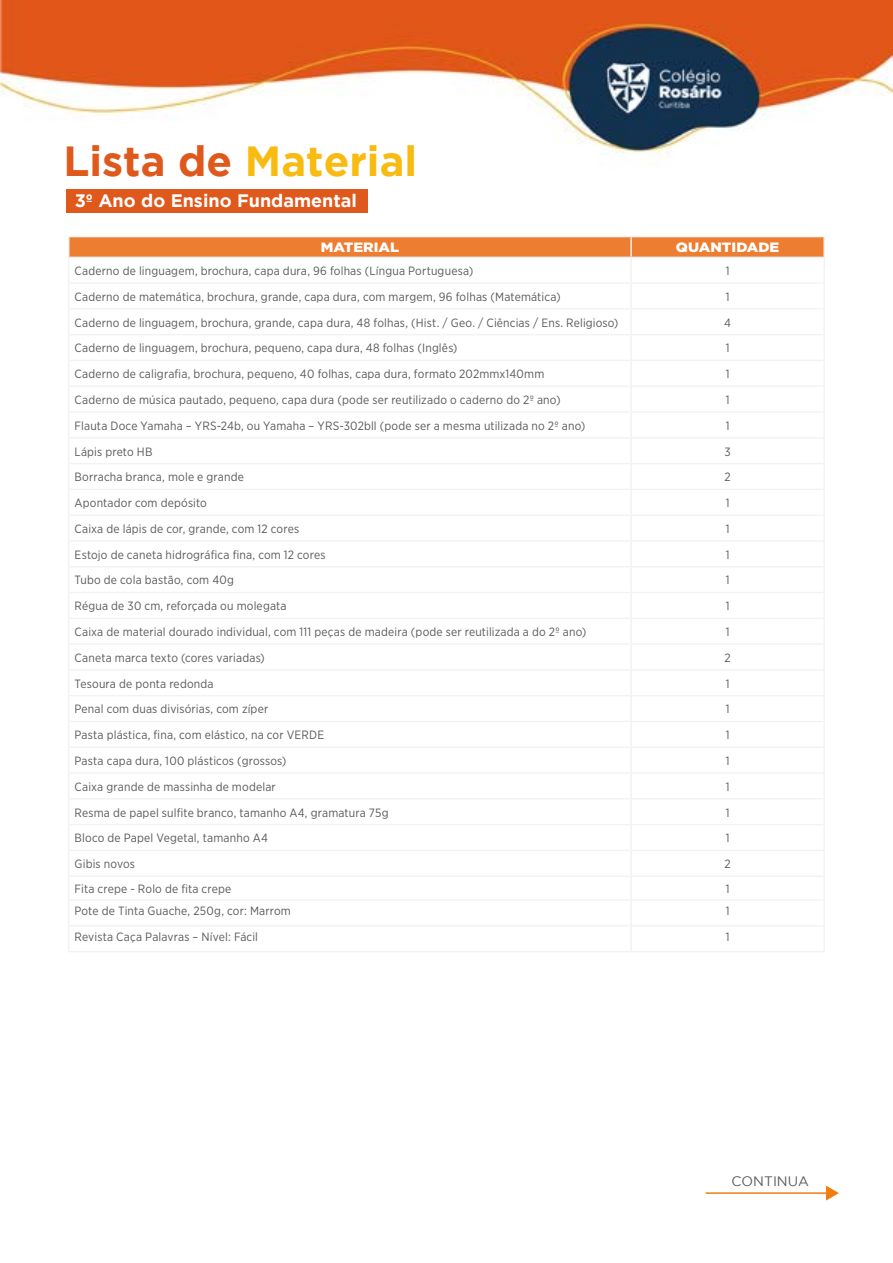
<style>
.page{position:relative;width:893px;height:1263px;background:#fff}
.page>*{position:absolute;margin:0;border:0;box-sizing:border-box;transform-origin:0 0}
.t1{font:700 42px "Gotham";color:#f8bb12}
.t2{font:700 18px "Gotham";color:#fff}
.t3{font:13.65px "Gotham";color:#5a5a5a}
.t4{font:900 13.5px "Gotham";color:#fff;scale:1.08 1}
.t5{font:12px "Gotham Narrow";letter-spacing:.015em;color:#5a5a5b}
.s1{color:#df581c}
</style>
<div class="page">
<img style="left:0;top:0;width:893px;height:1201px">
<hr style="left:823px;top:257px;width:2px;height:26px;background:#f2f2f2">
<hr style="left:823px;top:283px;width:2px;height:26px;background:#f2f2f2">
<hr style="left:823px;top:309px;width:2px;height:26px;background:#f2f2f2">
<hr style="left:823px;top:335px;width:2px;height:25px;background:#f2f2f2">
<hr style="left:823px;top:360px;width:2px;height:26px;background:#f2f2f2">
<hr style="left:823px;top:386px;width:2px;height:26px;background:#f2f2f2">
<hr style="left:823px;top:412px;width:2px;height:26px;background:#f2f2f2">
<hr style="left:823px;top:438px;width:2px;height:26px;background:#f2f2f2">
<hr style="left:823px;top:464px;width:2px;height:25px;background:#f2f2f2">
<hr style="left:823px;top:489px;width:2px;height:26px;background:#f2f2f2">
<hr style="left:823px;top:515px;width:2px;height:26px;background:#f2f2f2">
<hr style="left:823px;top:541px;width:2px;height:26px;background:#f2f2f2">
<hr style="left:823px;top:567px;width:2px;height:25px;background:#f2f2f2">
<hr style="left:823px;top:592px;width:2px;height:26px;background:#f2f2f2">
<hr style="left:823px;top:618px;width:2px;height:26px;background:#f2f2f2">
<hr style="left:823px;top:644px;width:2px;height:26px;background:#f2f2f2">
<hr style="left:823px;top:670px;width:2px;height:26px;background:#f2f2f2">
<hr style="left:823px;top:696px;width:2px;height:25px;background:#f2f2f2">
<hr style="left:823px;top:721px;width:2px;height:26px;background:#f2f2f2">
<hr style="left:823px;top:747px;width:2px;height:26px;background:#f2f2f2">
<hr style="left:823px;top:773px;width:2px;height:26px;background:#f2f2f2">
<hr style="left:823px;top:799px;width:2px;height:26px;background:#f2f2f2">
<hr style="left:823px;top:825px;width:2px;height:25px;background:#f2f2f2">
<hr style="left:823px;top:850px;width:2px;height:26px;background:#f2f2f2">
<hr style="left:68px;top:236px;width:563px;height:1px;background:#f2f2f2">
<hr style="left:631px;top:236px;width:194px;height:1px;background:#f2f2f2">
<hr style="left:823px;top:237px;width:2px;height:20px;background:#f2f2f2">
<hr style="left:823px;top:876px;width:2px;height:24px;background:#f2f2f2">
<hr style="left:68px;top:951px;width:563px;height:1px;background:#f2f2f2">
<hr style="left:631px;top:951px;width:194px;height:1px;background:#f2f2f2">
<hr style="left:823px;top:900px;width:2px;height:26px;background:#f2f2f2">
<svg style="left:68px;top:237px;width:756px;height:714px"></svg>
<hr style="left:630px;top:926px;width:2px;height:25px;background:#f2f2f2">
<hr style="left:823px;top:926px;width:2px;height:25px;background:#f2f2f2">
<hr style="left:706px;top:1192px;width:122px;height:2px;background:#ef7d0f">
<svg style="left:826px;top:1185px;width:13px;height:15px"></svg>
<div style="left:67px;top:189px;width:301px;height:24px;background:#df581c"></div>
<h1 class="t1" style="left:64px;top:137px;width:355px"><span class="s1">Lista de</span> Material</h1>
<h2 class="t2" style="left:75px;top:190px;width:284px">3º Ano do Ensino Fundamental</h2>
<p class="t4" style="left:321px;top:239px;width:74px">MATERIAL</p>
<p class="t4" style="left:676px;top:239px;width:97px">QUANTIDADE</p>
<p class="t5" style="left:75px;top:263px;width:400px">Caderno de linguagem, brochura, capa dura, 96 folhas (Língua Portuguesa)</p>
<p class="t5" style="left:726px;top:263px;width:5px">1</p>
<p class="t5" style="left:75px;top:289px;width:488px">Caderno de matemática, brochura, grande, capa dura, com margem, 96 folhas (Matemática)</p>
<p class="t5" style="left:726px;top:289px;width:5px">1</p>
<p class="t5" style="left:75px;top:315px;width:545px">Caderno de linguagem, brochura, grande, capa dura, 48 folhas, (Hist. / Geo. / Ciências / Ens. Religioso)</p>
<p class="t5" style="left:724px;top:315px;width:8px">4</p>
<p class="t5" style="left:75px;top:341px;width:384px">Caderno de linguagem, brochura, pequeno, capa dura, 48 folhas (Inglês)</p>
<p class="t5" style="left:726px;top:341px;width:5px">1</p>
<p class="t5" style="left:75px;top:366px;width:471px">Caderno de caligrafia, brochura, pequeno, 40 folhas, capa dura, formato 202mmx140mm</p>
<p class="t5" style="left:726px;top:366px;width:5px">1</p>
<p class="t5" style="left:75px;top:392px;width:487px">Caderno de música pautado, pequeno, capa dura (pode ser reutilizado o caderno do 2º ano)</p>
<p class="t5" style="left:726px;top:392px;width:5px">1</p>
<p class="t5" style="left:75px;top:418px;width:512px">Flauta Doce Yamaha – YRS-24b, ou Yamaha – YRS-302bll (pode ser a mesma utilizada no 2º ano)</p>
<p class="t5" style="left:726px;top:418px;width:5px">1</p>
<p class="t5" style="left:75px;top:444px;width:79px">Lápis preto HB</p>
<p class="t5" style="left:724px;top:444px;width:8px">3</p>
<p class="t5" style="left:75px;top:470px;width:171px">Borracha branca, mole e grande</p>
<p class="t5" style="left:724px;top:470px;width:8px">2</p>
<p class="t5" style="left:75px;top:495px;width:134px">Apontador com depósito</p>
<p class="t5" style="left:726px;top:495px;width:5px">1</p>
<p class="t5" style="left:75px;top:521px;width:226px">Caixa de lápis de cor, grande, com 12 cores</p>
<p class="t5" style="left:726px;top:521px;width:5px">1</p>
<p class="t5" style="left:75px;top:547px;width:253px">Estojo de caneta hidrográfica fina, com 12 cores</p>
<p class="t5" style="left:726px;top:547px;width:5px">1</p>
<p class="t5" style="left:75px;top:573px;width:161px">Tubo de cola bastão, com 40g</p>
<p class="t5" style="left:726px;top:573px;width:5px">1</p>
<p class="t5" style="left:75px;top:599px;width:213px">Régua de 30 cm, reforçada ou molegata</p>
<p class="t5" style="left:726px;top:599px;width:5px">1</p>
<p class="t5" style="left:75px;top:624px;width:513px">Caixa de material dourado individual, com 111 peças de madeira (pode ser reutilizada a do 2º ano)</p>
<p class="t5" style="left:726px;top:624px;width:5px">1</p>
<p class="t5" style="left:75px;top:650px;width:192px">Caneta marca texto (cores variadas)</p>
<p class="t5" style="left:724px;top:650px;width:8px">2</p>
<p class="t5" style="left:75px;top:676px;width:141px">Tesoura de ponta redonda</p>
<p class="t5" style="left:726px;top:676px;width:5px">1</p>
<p class="t5" style="left:75px;top:702px;width:195px">Penal com duas divisórias, com zíper</p>
<p class="t5" style="left:726px;top:702px;width:5px">1</p>
<p class="t5" style="left:75px;top:727px;width:251px">Pasta plástica, fina, com elástico, na cor VERDE</p>
<p class="t5" style="left:726px;top:727px;width:5px">1</p>
<p class="t5" style="left:75px;top:753px;width:213px">Pasta capa dura, 100 plásticos (grossos)</p>
<p class="t5" style="left:726px;top:753px;width:5px">1</p>
<p class="t5" style="left:75px;top:779px;width:203px">Caixa grande de massinha de modelar</p>
<p class="t5" style="left:726px;top:779px;width:5px">1</p>
<p class="t5" style="left:75px;top:805px;width:316px">Resma de papel sulfite branco, tamanho A4, gramatura 75g</p>
<p class="t5" style="left:726px;top:805px;width:5px">1</p>
<p class="t5" style="left:75px;top:831px;width:195px">Bloco de Papel Vegetal, tamanho A4</p>
<p class="t5" style="left:726px;top:831px;width:5px">1</p>
<p class="t5" style="left:75px;top:856px;width:62px">Gibis novos</p>
<p class="t5" style="left:724px;top:856px;width:8px">2</p>
<p class="t5" style="left:75px;top:881px;width:158px">Fita crepe - Rolo de fita crepe</p>
<p class="t5" style="left:726px;top:881px;width:5px">1</p>
<p class="t5" style="left:75px;top:903px;width:218px">Pote de Tinta Guache, 250g, cor: Marrom</p>
<p class="t5" style="left:726px;top:903px;width:5px">1</p>
<p class="t5" style="left:75px;top:929px;width:185px">Revista Caça Palavras – Nível: Fácil</p>
<p class="t5" style="left:726px;top:929px;width:5px">1</p>
<p class="t3" style="left:731px;top:1174px;width:79px">CONTINUA</p>
</div>
